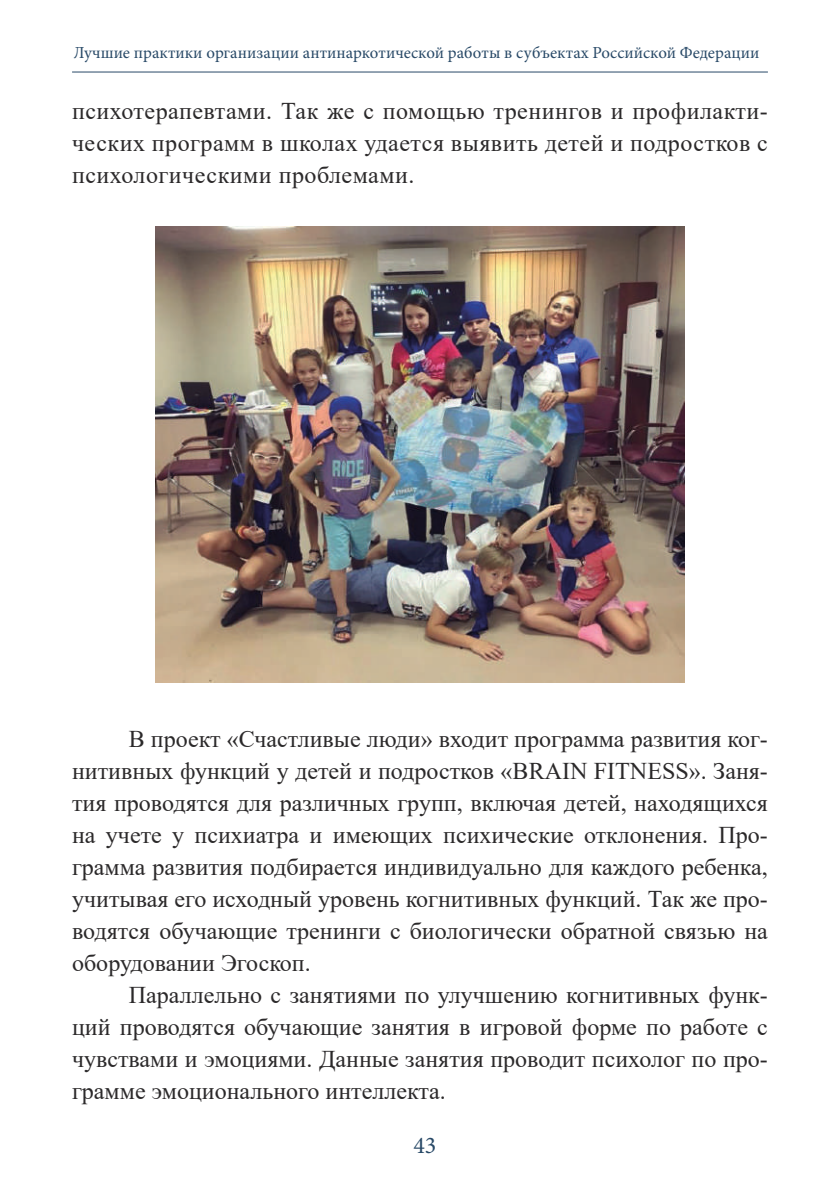
<style>
.page{position:relative;width:840px;height:1191px;background:#fff}
.page>*{position:absolute;margin:0;border:0;box-sizing:border-box;transform-origin:0 0}
.t1{font:24px/32px "Times New Roman";color:#2b292a;text-align:justify}
.t2{font:24px "Minion Pro";color:#284967}
.t3{font:16.8px "Minion Pro";color:#284967}
</style>
<div class="page">
<hr style="left:72px;top:72px;width:695px;height:1px;background:#284967">
<img style="left:155px;top:227px;width:529px;height:455px">
<p class="t3" style="left:74px;top:45px;width:687px">Лучшие практики организации антинаркотической работы в субъектах Российской Федерации</p>
<p class="t1" style="left:72px;top:94px;width:697px">психотерапевтами. Так же с помощью тренингов и профилакти&shy;ческих программ в школах удается выявить детей и подростков с психологическими проблемами.</p>
<p class="t1" style="left:72px;top:722px;width:697px;text-indent:57px">В проект «Счастливые люди» входит программа развития ког&shy;нитивных функций у детей и подростков «BRAIN FITNESS». Заня&shy;тия проводятся для различных групп, включая детей, находящихся на учете у психиатра и имеющих психические отклонения. Про&shy;грамма развития подбирается индивидуально для каждого ребенка, учитывая его исходный уровень когнитивных функций. Так же про&shy;водятся обучающие тренинги с биологически обратной связью на оборудовании Эгоскоп.</p>
<p class="t1" style="left:72px;top:977px;width:697px;text-indent:57px">Параллельно с занятиями по улучшению когнитивных функ&shy;ций проводятся обучающие занятия в игровой форме по работе с чувствами и эмоциями. Данные занятия проводит психолог по про&shy;грамме эмоционального интеллекта.</p>
<p class="t2" style="left:413px;top:1135px;width:25px">43</p>
</div>
